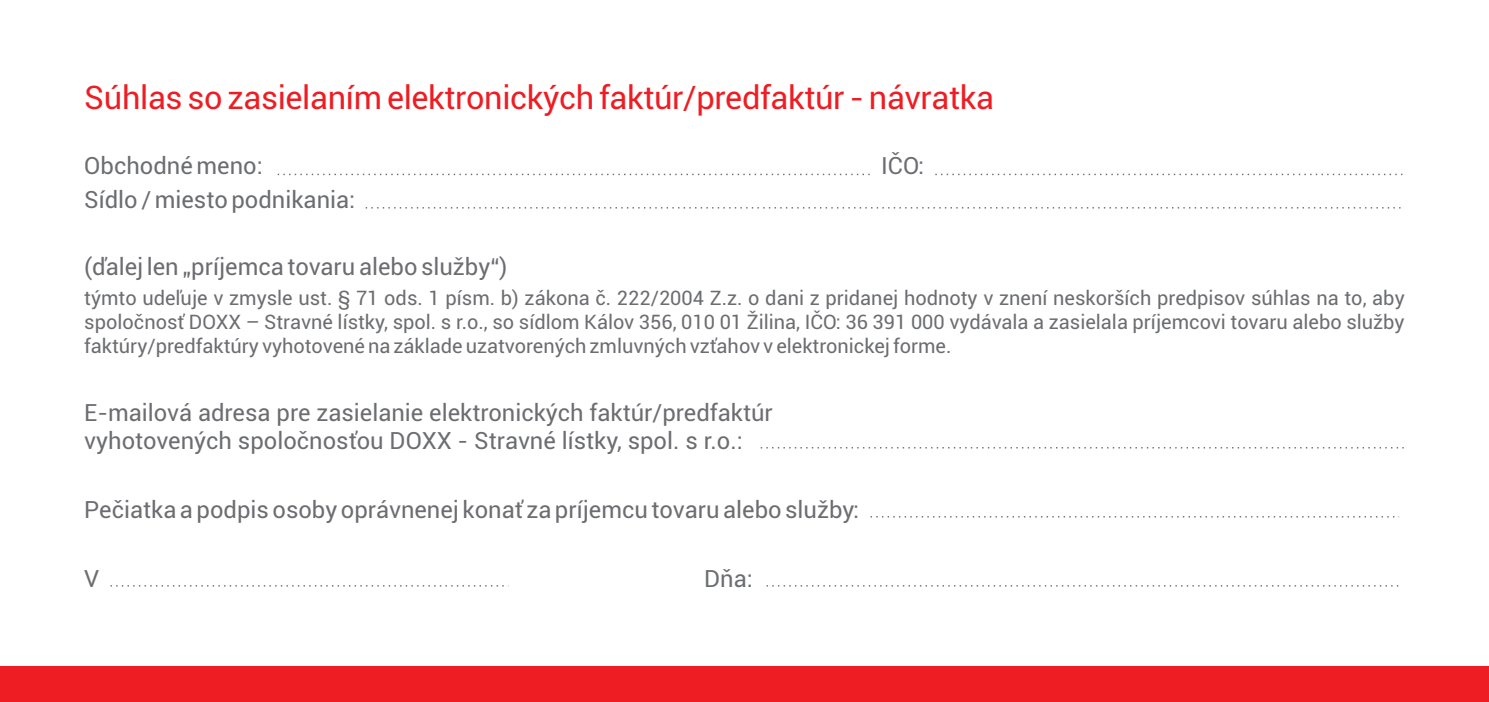
<style>
.page{position:relative;width:1489px;height:702px;background:#fff}
.page>*{position:absolute;margin:0;border:0;box-sizing:border-box;transform-origin:0 0}
.t1{font:32.5px "Roboto";letter-spacing:-.01em;color:#ee1d23}
.t2{font:23.75px/28.5px "Roboto";color:#6c6d70}
.t3{font:20px/24px "Roboto";color:#6c6d70;text-align:justify}
</style>
<div class="page">
<svg style="left:366px;top:207px;width:1035px;height:1px"></svg>
<svg style="left:278px;top:174px;width:591px;height:1px"></svg>
<svg style="left:935px;top:174px;width:468px;height:1px"></svg>
<svg style="left:870px;top:516px;width:525px;height:1px"></svg>
<svg style="left:760px;top:447px;width:644px;height:1px"></svg>
<svg style="left:110px;top:585px;width:394px;height:1px"></svg>
<svg style="left:766px;top:585px;width:633px;height:1px"></svg>
<div style="left:0;top:666px;width:1488px;height:36px;background:#ee1d23"></div>
<h1 class="t1" style="left:84px;top:84px;width:911px">Súhlas so zasielaním elektronických faktúr/predfaktúr - návratka</h1>
<p class="t2" style="left:84px;top:154px;width:180px">Obchodné meno:</p>
<p class="t2" style="left:881px;top:154px;width:44px">IČO:</p>
<p class="t2" style="left:84px;top:187px;width:272px">Sídlo / miesto podnikania:</p>
<p class="t2" style="left:84px;top:254px;width:425px">(ďalej len „príjemca tovaru alebo služby“)</p>
<p class="t3" style="left:84px;top:288px;width:1321px">týmto udeľuje v zmysle ust. § 71 ods. 1 písm. b) zákona č. 222/2004 Z.z. o dani z pridanej hodnoty v znení neskorších predpisov súhlas na to, aby spoločnosť DOXX – Stravné lístky, spol. s r.o., so sídlom Kálov 356, 010 01 Žilina, IČO: 36 391 000 vydávala a zasielala príjemcovi tovaru alebo služby faktúry/predfaktúry vyhotovené na základe uzatvorených zmluvných vzťahov v elektronickej forme.</p>
<p class="t2" style="left:84px;top:400px;width:690px">E-mailová adresa pre zasielanie elektronických faktúr/predfaktúr vyhotovených spoločnosťou DOXX - Stravné lístky, spol. s r.o.:</p>
<p class="t2" style="left:84px;top:498px;width:776px">Pečiatka a podpis osoby oprávnenej konať za príjemcu tovaru alebo služby:</p>
<p class="t2" style="left:84px;top:567px;width:17px">V</p>
<p class="t2" style="left:704px;top:567px;width:50px">Dňa:</p>
</div>
